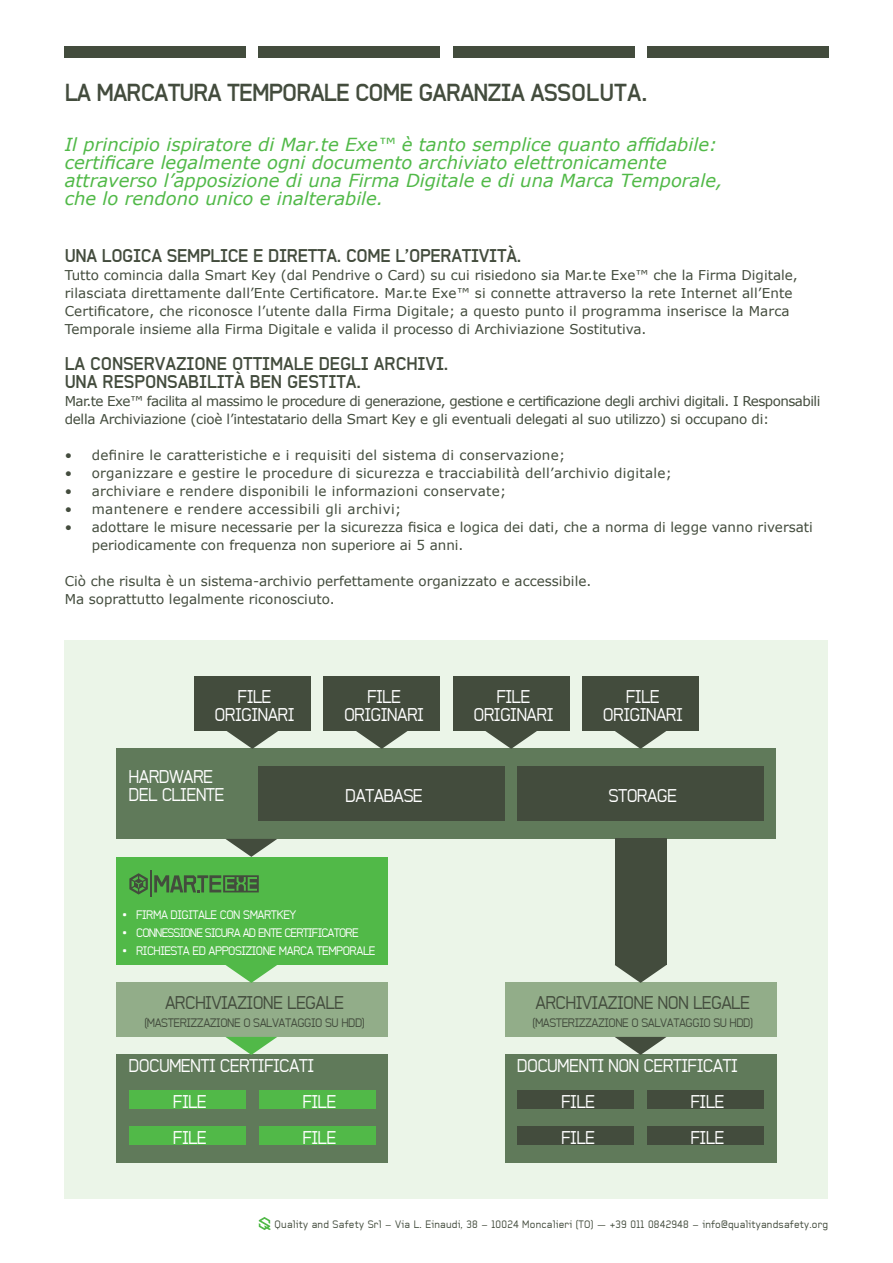
<style>
.page{position:relative;width:893px;height:1263px;background:#fff}
.page>*{position:absolute;margin:0;border:0;box-sizing:border-box;transform-origin:0 0}
.t1{font:700 24px "Baksheesh";letter-spacing:-.04em;color:#434c3d}
.t2{font:italic 18px/18px "Verdana";color:#51b948}
.t3{font:18px/18px "Baksheesh";letter-spacing:-.04em;color:#fff;text-align:center}
.t4{font:700 18px "Baksheesh";letter-spacing:-.01em;color:#434c3d}
.t5{font:18px "Baksheesh";letter-spacing:-.04em;color:#434c3d}
.t6{font:13.5px/18px "Verdana";color:#434c3d}
.t7{font:13.5px/18px "Verdana";letter-spacing:-.04em;color:#434c3d}
.t8{font:13.5px "Verdana";letter-spacing:.02em;color:#434c3d}
.t9{font:13.5px "Verdana";letter-spacing:.03em;color:#434c3d}
.t10{font:12px "Baksheesh";letter-spacing:-.04em;color:#434c3d}
.t11{font:12px "Baksheesh";letter-spacing:-.04em;color:#fff}
.t12{font:12px "Baksheesh";letter-spacing:-.07em;color:#fff}
.t13{font:10.5px "Baksheesh";letter-spacing:.02em;color:#434c3d}
</style>
<div class="page">
<div style="left:65px;top:641px;width:763px;height:558px;background:#ebf5e8"></div>
<div style="left:117px;top:857px;width:271px;height:32px;background:#51b948"></div>
<div style="left:647px;top:47px;width:181px;height:11px;background:#434c3d"></div>
<div style="left:453px;top:47px;width:181px;height:11px;background:#434c3d"></div>
<div style="left:259px;top:47px;width:181px;height:11px;background:#434c3d"></div>
<div style="left:65px;top:47px;width:181px;height:11px;background:#434c3d"></div>
<div style="left:117px;top:749px;width:659px;height:90px;background:#607a5a"></div>
<div style="left:117px;top:875px;width:271px;height:90px;background:#51b948"></div>
<div style="left:194px;top:677px;width:117px;height:54px;background:#434c3d"></div>
<div style="left:117px;top:983px;width:271px;height:54px;background:#92ad89"></div>
<div style="left:505px;top:983px;width:271px;height:54px;background:#92ad89"></div>
<div style="left:453px;top:677px;width:116px;height:54px;background:#434c3d"></div>
<div style="left:582px;top:677px;width:117px;height:54px;background:#434c3d"></div>
<div style="left:323px;top:677px;width:117px;height:54px;background:#434c3d"></div>
<div style="left:117px;top:1055px;width:271px;height:108px;background:#607a5a"></div>
<div style="left:505px;top:1055px;width:271px;height:108px;background:#607a5a"></div>
<div style="left:129px;top:1091px;width:117px;height:18px;background:#51b948"></div>
<div style="left:518px;top:1091px;width:116px;height:18px;background:#434c3d"></div>
<div style="left:129px;top:1127px;width:117px;height:18px;background:#51b948"></div>
<div style="left:518px;top:1127px;width:116px;height:18px;background:#434c3d"></div>
<div style="left:259px;top:1091px;width:116px;height:18px;background:#51b948"></div>
<div style="left:647px;top:1091px;width:117px;height:18px;background:#434c3d"></div>
<div style="left:259px;top:1127px;width:116px;height:18px;background:#51b948"></div>
<div style="left:647px;top:1127px;width:117px;height:18px;background:#434c3d"></div>
<div style="left:259px;top:767px;width:246px;height:54px;background:#434c3d"></div>
<div style="left:518px;top:767px;width:246px;height:54px;background:#434c3d"></div>
<svg style="left:226px;top:731px;width:52px;height:18px"></svg>
<svg style="left:225px;top:1037px;width:52px;height:18px"></svg>
<svg style="left:225px;top:965px;width:52px;height:18px"></svg>
<svg style="left:225px;top:839px;width:52px;height:18px"></svg>
<svg style="left:615px;top:965px;width:51px;height:18px"></svg>
<svg style="left:615px;top:1037px;width:51px;height:18px"></svg>
<svg style="left:356px;top:731px;width:52px;height:18px"></svg>
<svg style="left:485px;top:731px;width:52px;height:18px"></svg>
<svg style="left:615px;top:731px;width:51px;height:18px"></svg>
<div style="left:615px;top:839px;width:51px;height:126px;background:#434c3d"></div>
<hr style="left:150px;top:871px;width:2px;height:26px;background:#434c3d">
<svg style="left:154px;top:875px;width:105px;height:17px"></svg>
<svg style="left:129px;top:873px;width:19px;height:21px"></svg>
<svg style="left:259px;top:1217px;width:12px;height:13px"></svg>
<h1 class="t1" style="left:65px;top:79px;width:47px">LA MARCATURA</h1>
<h1 class="t1" style="left:227px;top:79px;width:69px">TEMPORALE</h1>
<h1 class="t1" style="left:355px;top:79px;width:15px">COME</h1>
<h1 class="t1" style="left:418px;top:79px;width:15px">GARAN</h1>
<h1 class="t1" style="left:488px;top:79px;width:99px">ZIA ASSOLUTA</h1>
<h1 class="t1" style="left:642px;top:79px;width:8px">.</h1>
<p class="t2" style="left:65px;top:135px;width:659px">Il principio ispiratore di Mar.te Exe™ è tanto semplice quanto affidabile: certificare legalmente ogni documento archiviato elettronicamente attraverso l’apposizione di una Firma Digitale e di una Marca Temporale, che lo rendono unico e inalterabile.</p>
<h2 class="t4" style="left:65px;top:245px;width:49px">UNA LOGICA</h2>
<h2 class="t4" style="left:167px;top:245px;width:54px">SEMPLICE</h2>
<h2 class="t4" style="left:253px;top:245px;width:26px">E DIRETTA</h2>
<h2 class="t4" style="left:337px;top:245px;width:32px">. COME</h2>
<h2 class="t4" style="left:395px;top:245px;width:46px">L’OPERATIVIT</h2>
<h2 class="t4" style="left:506px;top:245px;width:16px">À.</h2>
<p class="t6" style="left:65px;top:266px;width:735px">Tutto comincia dalla Smart Key (dal Pendrive o Card) su cui risiedono sia Mar.te Exe™ che la Firma Digitale, rilasciata direttamente dall’Ente Certificatore. Mar.te Exe™ si connette attraverso la rete Internet all’Ente Certificatore, che riconosce l’utente dalla Firma Digitale; a questo punto il programma inserisce la Marca Temporale insieme alla Firma Digitale e valida il processo di Archiviazione Sostitutiva.</p>
<h2 class="t4" style="left:65px;top:353px;width:37px">LA CON</h2>
<h2 class="t4" style="left:123px;top:353px;width:22px">SERVA</h2>
<h2 class="t4" style="left:176px;top:353px;width:22px">ZIONE</h2>
<h2 class="t4" style="left:232px;top:353px;width:11px">OTTIMALE</h2>
<h2 class="t4" style="left:319px;top:353px;width:11px">DEGLI</h2>
<h2 class="t4" style="left:374px;top:353px;width:11px">ARCHIVI</h2>
<h2 class="t4" style="left:444px;top:353px;width:6px">.</h2>
<h2 class="t4" style="left:65px;top:371px;width:144px">UNA RESPONSABILIT</h2>
<h2 class="t4" style="left:234px;top:371px;width:96px">À BEN GESTITA</h2>
<h2 class="t4" style="left:356px;top:371px;width:6px">.</h2>
<p class="t7" style="left:65px;top:392px;width:757px">Mar.te Exe™ facilita al massimo le procedure di generazione, gestione e certificazione degli archivi digitali. I Responsabili della Archiviazione (cioè l’intestatario della Smart Key e gli eventuali delegati al suo utilizzo) si occupano di:</p>
<p class="t8" style="left:65px;top:446px;width:502px">• definire le caratteristiche e i requisiti del sistema di conservazione;</p>
<p class="t8" style="left:65px;top:464px;width:609px">• organizzare e gestire le procedure di sicurezza e tracciabilità dell’archivio digitale;</p>
<p class="t8" style="left:65px;top:482px;width:443px">• archiviare e rendere disponibili le informazioni conservate;</p>
<p class="t9" style="left:65px;top:500px;width:338px">• mantenere e rendere accessibili gli archivi;</p>
<p class="t6" style="left:92px;top:518px;width:723px;text-indent:-27px">• adottare le misure necessarie per la sicurezza fisica e logica dei dati, che a norma di legge vanno riversati periodicamente con frequenza non superiore ai 5 anni.</p>
<p class="t6" style="left:65px;top:572px;width:528px">Ciò che risulta è un sistema-archivio perfettamente organizzato e accessibile.<br>Ma soprattutto legalmente riconosciuto.</p>
<h2 class="t3" style="left:215px;top:688px;width:82px">FIL E<br>ORIGINARI</h2>
<h2 class="t3" style="left:129px;top:768px;width:95px;text-align:left">HARDWARE<br>DEL CLIENTE</h2>
<h2 class="t3" style="left:344px;top:688px;width:82px">FIL E<br>ORIGINARI</h2>
<h2 class="t3" style="left:473px;top:688px;width:82px">FILE<br>ORIGINARI</h2>
<h2 class="t3" style="left:603px;top:688px;width:82px">FILE<br>ORIGINARI</h2>
<h2 class="t3" style="left:345px;top:787px;width:79px">DATABASE</h2>
<h2 class="t3" style="left:608px;top:787px;width:70px">STORAGE</h2>
<p class="t11" style="left:123px;top:908px;width:175px">• FIRMA DIGITALE CON SMARTKEY</p>
<p class="t12" style="left:123px;top:926px;width:187px">• CONNESSIONE SICURA AD ENTE CERTIFIC</p>
<p class="t11" style="left:328px;top:926px;width:33px">ATORE</p>
<p class="t11" style="left:123px;top:944px;width:253px">• RICHIESTA ED APPOSIZIONE MARCA TEMPORALE</p>
<h2 class="t5" style="left:165px;top:992px;width:82px">ARCHIVIAZION</h2>
<h2 class="t5" style="left:273px;top:992px;width:72px">E LEGALE</h2>
<p class="t10" style="left:144px;top:1016px;width:222px">(MASTERIZZAZIONE O SALVATAG GIO SU HDD)</p>
<h2 class="t5" style="left:536px;top:992px;width:82px">ARCHIVIAZION</h2>
<h2 class="t5" style="left:644px;top:992px;width:25px">E NON</h2>
<h2 class="t5" style="left:693px;top:992px;width:58px">LEGALE</h2>
<p class="t10" style="left:532px;top:1016px;width:222px">(MASTERIZZAZIONE O SALVATAGGIO SU HDD)</p>
<h2 class="t3" style="left:129px;top:1056px;width:22px">DOCUM</h2>
<h2 class="t3" style="left:181px;top:1056px;width:78px">ENTI CERTIFIC</h2>
<h2 class="t3" style="left:289px;top:1056px;width:18px">ATI</h2>
<h2 class="t3" style="left:517px;top:1056px;width:22px">DOCUM</h2>
<h2 class="t3" style="left:569px;top:1056px;width:50px">ENTI NON</h2>
<h2 class="t3" style="left:643px;top:1056px;width:39px">CERTIFIC</h2>
<h2 class="t3" style="left:713px;top:1056px;width:18px">ATI</h2>
<h2 class="t3" style="left:173px;top:1093px;width:34px">FILE</h2>
<h2 class="t3" style="left:561px;top:1093px;width:34px">FILE</h2>
<h2 class="t3" style="left:173px;top:1129px;width:34px">FILE</h2>
<h2 class="t3" style="left:561px;top:1129px;width:34px">FILE</h2>
<h2 class="t3" style="left:302px;top:1093px;width:34px">FILE</h2>
<h2 class="t3" style="left:690px;top:1093px;width:34px">FILE</h2>
<h2 class="t3" style="left:302px;top:1129px;width:34px">FILE</h2>
<h2 class="t3" style="left:690px;top:1129px;width:34px">FILE</h2>
<p class="t13" style="left:275px;top:1218px;width:555px">QUALITY AND SAFETY SRL – VIA L. EINAUDI, 38 – 10024 MONCALIERI (TO) — +39 011 0842948 – INFO@QUALITYANDSAFETY.ORG</p>
</div>
